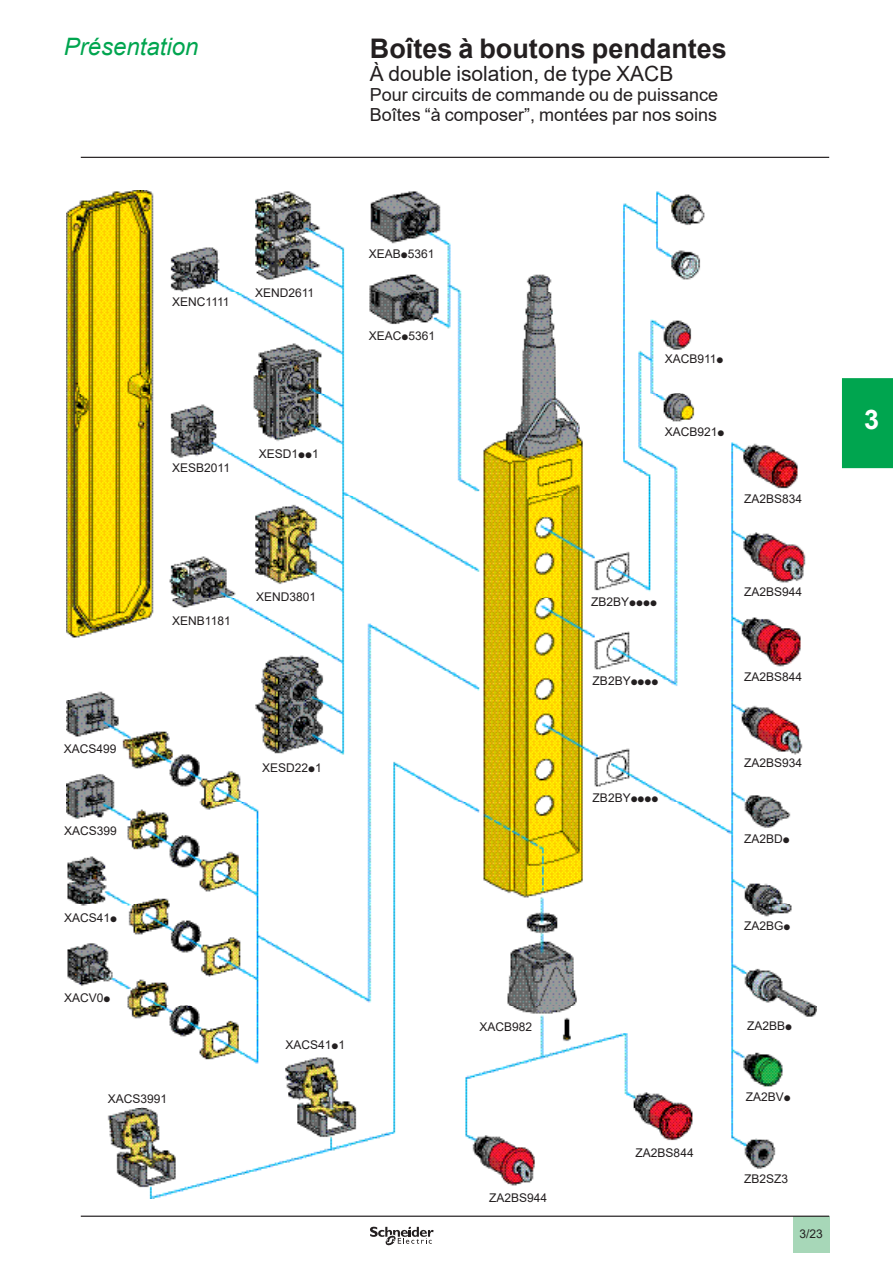
<style>
.page{position:relative;width:893px;height:1263px;background:#fff}
.page>*{position:absolute;margin:0;border:0;box-sizing:border-box;transform-origin:0 0}
._0_TitleLev1Fwd{font:700 27px "Arial";color:#231f20}
.t1{font:700 27px "Arial";color:#fff}
._0_Topic{font:italic 24px "Arial";color:#00a54f}
._0_TitleLev2Fwd{font:21px "Arial";color:#231f20}
._0_TitleLev3{font:18px "Arial";color:#231f20}
._0_TitleLev3Fwd{font:18px "Arial";color:#231f20}
.ModuleNo_Right{font:12px "Arial";color:#231f20}
.s1{font-family:"Graph Schneider"}
</style>
<div class="page">
<hr style="left:81px;top:157px;width:748px;height:1px;background:#231f20">
<div style="left:793px;top:1217px;width:37px;height:36px;background:#a7d7b8"></div>
<hr style="left:81px;top:1215px;width:748px;height:2px;background:#231f20">
<svg style="left:370px;top:1226px;width:64px;height:20px"></svg>
<img style="left:67px;top:191px;width:749px;height:1008px">
<div style="left:842px;top:378px;width:51px;height:90px;background:#00a54f"></div>
<p class="_0_Topic" style="left:64px;top:31px;width:136px">Présentation</p>
<p class="_0_TitleLev1Fwd" style="left:370px;top:29px;width:358px">Boîtes à boutons pendantes</p>
<p class="_0_TitleLev2Fwd" style="left:370px;top:59px;width:305px">À double isolation, de type XACB</p>
<p class="_0_TitleLev3Fwd" style="left:370px;top:82px;width:350px">Pour circuits de commande ou de puissance</p>
<p class="_0_TitleLev3" style="left:370px;top:102px;width:349px">Boîtes “à composer”, montées par nos soins</p>
<p class="ModuleNo_Right" style="left:172px;top:294px;width:59px">XENC1111</p>
<p class="ModuleNo_Right" style="left:255px;top:285px;width:61px">XEND2611</p>
<p class="ModuleNo_Right" style="left:172px;top:459px;width:59px">XESB2011</p>
<p class="ModuleNo_Right" style="left:259px;top:445px;width:61px">XESD1<span class="s1">pp</span>1</p>
<p class="ModuleNo_Right" style="left:369px;top:246px;width:67px">XEAB<span class="s1">p</span>5361</p>
<p class="ModuleNo_Right" style="left:369px;top:328px;width:68px">XEAC<span class="s1">p</span>5361</p>
<p class="ModuleNo_Right" style="left:172px;top:613px;width:60px">XENB1181</p>
<p class="ModuleNo_Right" style="left:256px;top:588px;width:62px">XEND3801</p>
<p class="ModuleNo_Right" style="left:64px;top:740px;width:54px">XACS499</p>
<p class="ModuleNo_Right" style="left:64px;top:823px;width:54px">XACS399</p>
<p class="ModuleNo_Right" style="left:64px;top:909px;width:54px">XACS41<span class="s1">p</span></p>
<p class="ModuleNo_Right" style="left:64px;top:990px;width:48px">XACV0<span class="s1">p</span></p>
<p class="ModuleNo_Right" style="left:108px;top:1090px;width:61px">XACS3991</p>
<p class="ModuleNo_Right" style="left:262px;top:760px;width:61px">XESD22<span class="s1">p</span>1</p>
<p class="ModuleNo_Right" style="left:286px;top:1036px;width:61px">XACS41<span class="s1">p</span>1</p>
<p class="ModuleNo_Right" style="left:480px;top:1019px;width:54px">XACB982</p>
<p class="ModuleNo_Right" style="left:489px;top:1190px;width:60px">ZA2BS944</p>
<p class="ModuleNo_Right" style="left:665px;top:351px;width:60px">XACB911<span class="s1">p</span></p>
<p class="ModuleNo_Right" style="left:665px;top:423px;width:61px">XACB921<span class="s1">p</span></p>
<p class="ModuleNo_Right" style="left:744px;top:491px;width:60px">ZA2BS834</p>
<p class="ModuleNo_Right" style="left:591px;top:593px;width:67px">ZB2BY<span class="s1">pppp</span></p>
<p class="ModuleNo_Right" style="left:593px;top:672px;width:67px">ZB2BY<span class="s1">pppp</span></p>
<p class="ModuleNo_Right" style="left:593px;top:790px;width:67px">ZB2BY<span class="s1">pppp</span></p>
<p class="ModuleNo_Right" style="left:744px;top:583px;width:60px">ZA2BS944</p>
<p class="ModuleNo_Right" style="left:744px;top:668px;width:60px">ZA2BS844</p>
<p class="ModuleNo_Right" style="left:744px;top:755px;width:60px">ZA2BS934</p>
<p class="ModuleNo_Right" style="left:744px;top:830px;width:47px">ZA2BD<span class="s1">p</span></p>
<p class="ModuleNo_Right" style="left:744px;top:917px;width:48px">ZA2BG<span class="s1">p</span></p>
<p class="ModuleNo_Right" style="left:636px;top:1144px;width:60px">ZA2BS844</p>
<p class="ModuleNo_Right" style="left:747px;top:1018px;width:46px">ZA2BB<span class="s1">p</span></p>
<p class="ModuleNo_Right" style="left:746px;top:1089px;width:46px">ZA2BV<span class="s1">p</span></p>
<p class="ModuleNo_Right" style="left:744px;top:1170px;width:46px">ZB2SZ3</p>
<p class="ModuleNo_Right" style="left:799px;top:1225px;width:25px">3/23</p>
<h1 class="t1" style="left:864px;top:401px;width:17px">3</h1>
</div>
